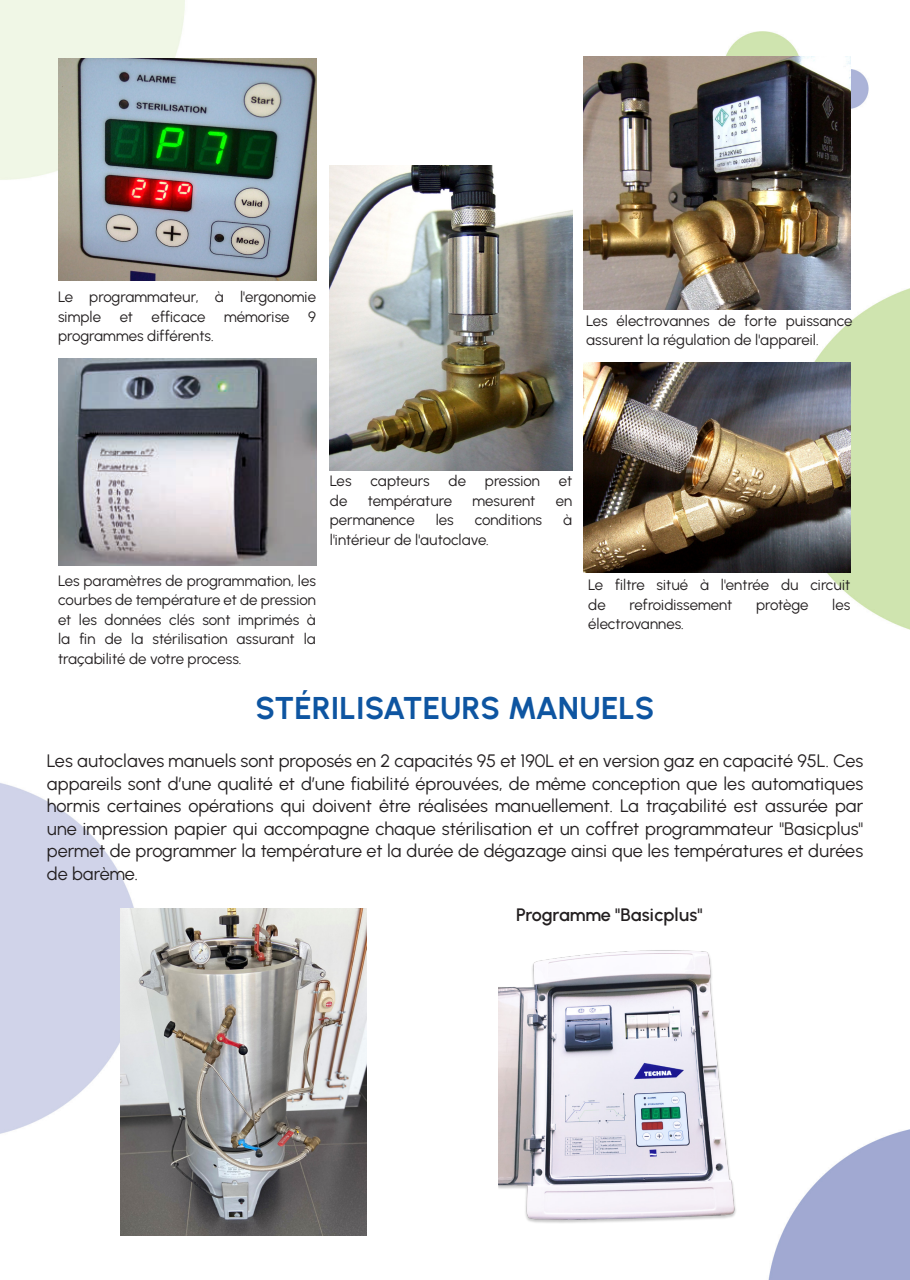
<style>
.page{position:relative;width:910px;height:1280px;background:#fff}
.page>*{position:absolute;margin:0;border:0;box-sizing:border-box;transform-origin:0 0}
.t1{font:700 31.5px "Urbanist";color:#0e55a1}
.t2{font:18px/22.5px "Urbanist";letter-spacing:-.005em;color:#231f20;text-align:justify}
.t3{font:600 18px "Urbanist";color:#231f20}
.t4{font:15px/19.5px "Urbanist";letter-spacing:-.005em;color:#231f20;text-align:justify}
</style>
<div class="page">
<img style="left:0;top:0;width:910px;height:1280px">
<img style="left:58px;top:358px;width:258px;height:207px">
<img style="left:58px;top:59px;width:258px;height:222px">
<img style="left:330px;top:165px;width:242px;height:306px">
<img style="left:584px;top:57px;width:266px;height:253px">
<img style="left:584px;top:362px;width:266px;height:211px">
<img style="left:498px;top:944px;width:249px;height:302px">
<img style="left:120px;top:909px;width:246px;height:326px">
<p class="t4" style="left:58px;top:287px;width:259px">Le programmateur, à l'ergonomie simple et efficace mémorise 9 programmes différents.</p>
<p class="t4" style="left:586px;top:311px;width:268px">Les électrovannes de forte puissance assurent la régulation de l'appareil.</p>
<p class="t4" style="left:58px;top:571px;width:259px">Les paramètres de programmation, les courbes de température et de pression et les données clés sont imprimés à la fin de la stérilisation assurant la traçabilité de votre process.</p>
<p class="t4" style="left:330px;top:471px;width:23px">Les</p>
<p class="t4" style="left:370px;top:471px;width:61px">capteurs</p>
<p class="t4" style="left:449px;top:471px;width:19px">de</p>
<p class="t4" style="left:485px;top:471px;width:57px">pression</p>
<p class="t4" style="left:559px;top:471px;width:15px">et</p>
<p class="t4" style="left:330px;top:491px;width:19px">de</p>
<p class="t4" style="left:368px;top:491px;width:86px">température</p>
<p class="t4" style="left:473px;top:491px;width:64px">mesurent</p>
<p class="t4" style="left:556px;top:491px;width:18px">en</p>
<p class="t4" style="left:330px;top:510px;width:86px">permanence</p>
<p class="t4" style="left:436px;top:510px;width:20px">les</p>
<p class="t4" style="left:475px;top:510px;width:69px">conditions</p>
<p class="t4" style="left:563px;top:510px;width:11px">à</p>
<p class="t4" style="left:330px;top:530px;width:161px">l'intérieur de l'autoclave.</p>
<p class="t4" style="left:588px;top:575px;width:264px">Le filtre situé à l'entrée du circuit de</p>
<p class="t4" style="left:629px;top:595px;width:104px">refroidissement</p>
<p class="t4" style="left:756px;top:595px;width:54px">protège</p>
<p class="t4" style="left:832px;top:595px;width:20px">les</p>
<p class="t4" style="left:588px;top:614px;width:97px">électrovannes.</p>
<p class="t1" style="left:256px;top:689px;width:400px">STÉRILISATEURS MANUELS</p>
<p class="t2" style="left:47px;top:749px;width:818px">Les autoclaves manuels sont proposés en 2 capacités 95 et 190L et en version gaz en capacité 95L. Ces appareils sont d’une qualité et d’une fiabilité éprouvées, de même conception que les automatiques hormis certaines opérations qui doivent être réalisées manuellement. La traçabilité est assurée par une impression papier qui accompagne chaque stérilisation et un coffret programmateur "Basicplus" permet de programmer la température et la durée de dégazage ainsi que les températures et durées de barème.</p>
<p class="t3" style="left:516px;top:904px;width:188px">Programme "Basicplus"</p>
</div>
